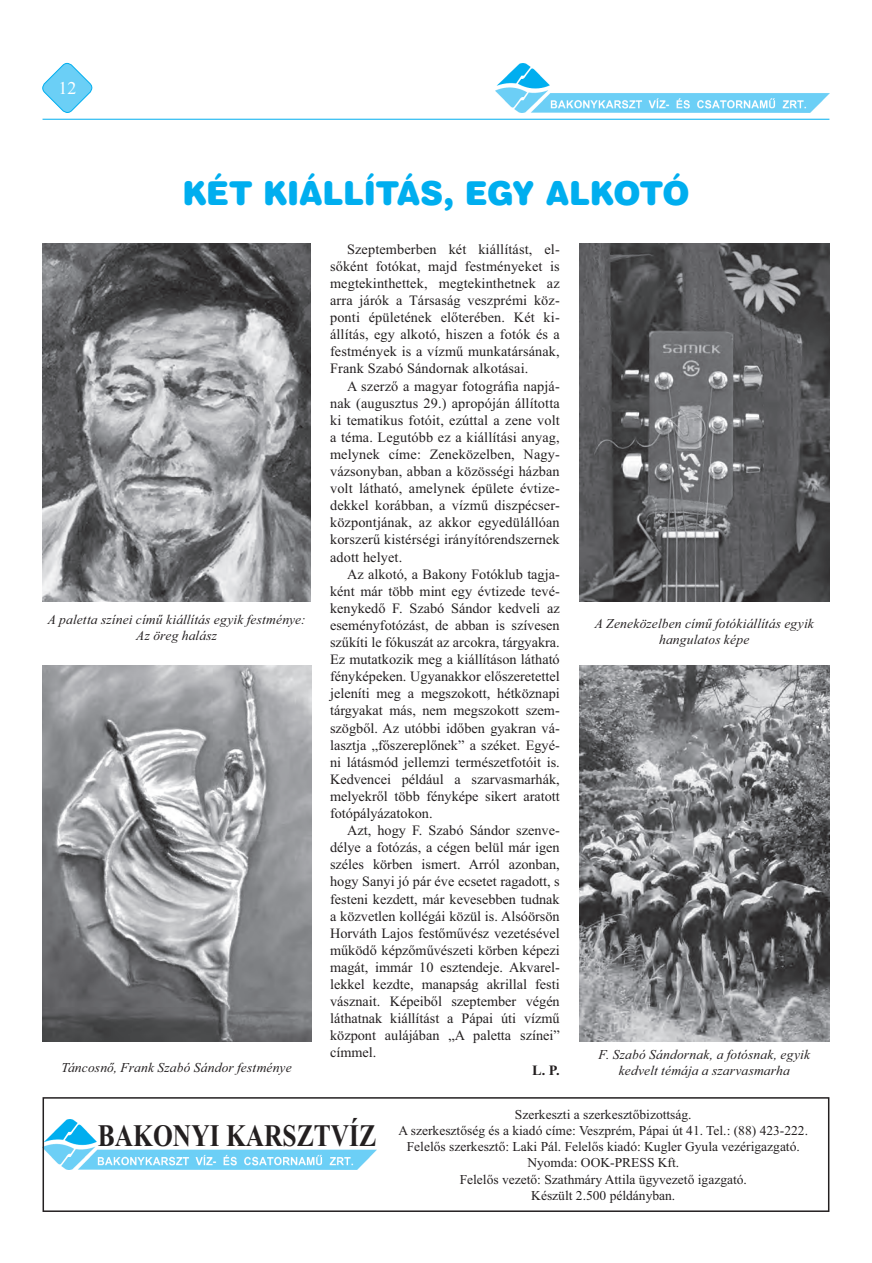
<style>
.page{position:relative;width:872px;height:1263px;background:#fff}
.page>*{position:absolute;margin:0;border:0;box-sizing:border-box;transform-origin:0 0}
.t1{font:33px "Swiss 721 Black Rounded HU Normal";letter-spacing:-.01em;color:#00aeef}
.t2{font:700 31.35px "Times New Roman";color:#231f20;scale:.81 1}
.t3{font:18px "Times New Roman";color:#fff}
.t4{font:14.25px/17.1px "Times New Roman";letter-spacing:.005em;color:#231f20;text-align:justify}
.t5{font:700 14.25px "Times New Roman";color:#231f20}
.t6{font:13.5px/16.2px "Times New Roman";color:#231f20;text-align:center}
.t7{font:italic 13.5px/16.2px "Times New Roman";letter-spacing:.01em;color:#231f20;text-align:center}
</style>
<div class="page">
<svg style="left:42px;top:62px;width:51px;height:51px"></svg>
<img style="left:496px;top:63px;width:333px;height:50px">
<hr style="left:43px;top:119px;width:786px;height:1px;background:#00aeef">
<img style="left:46px;top:1120px;width:330px;height:49px">
<div style="left:43px;top:1097px;width:786px;height:115px;border:2px solid #231f20"></div>
<img style="left:42px;top:244px;width:269px;height:358px">
<img style="left:579px;top:244px;width:250px;height:358px">
<img style="left:579px;top:665px;width:250px;height:376px">
<img style="left:43px;top:665px;width:268px;height:376px">
<p class="t3" style="left:58px;top:82px;width:19px">12</p>
<h1 class="t1" style="left:182px;top:174px;width:509px">KÉT KIÁLLÍTÁS, EGY ALKOTÓ</h1>
<p class="t4" style="left:330px;top:242px;width:231px;text-indent:17px">Szeptemberben két kiállítást, el&shy;sőként fotókat, majd festményeket is megtekinthettek, megtekinthetnek az arra járók a Társaság veszprémi köz&shy;ponti épületének előterében. Két ki&shy;állítás, egy alkotó, hiszen a fotók és a festmények is a vízmű munkatársának, Frank Szabó Sándornak alkotásai.</p>
<p class="t4" style="left:330px;top:378px;width:231px;text-indent:17px">A szerző a magyar fotográfia napjá&shy;nak (augusztus 29.) apropóján állította ki tematikus fotóit, ezúttal a zene volt a téma. Legutóbb ez a kiállítási anyag, melynek címe: Zeneközelben, Nagy&shy;vázsonyban, abban a közösségi házban volt látható, amelynek épülete évtize&shy;dekkel korábban, a vízmű diszpécser&shy;központjának, az akkor egyedülállóan korszerű kistérségi irányítórendszernek adott helyet.</p>
<p class="t4" style="left:330px;top:567px;width:231px;text-indent:17px">Az alkotó, a Bakony Fotóklub tagja&shy;ként már több mint egy évtizede tevé&shy;kenykedő F. Szabó Sándor kedveli az eseményfotózást, de abban is szívesen szűkíti le fókuszát az arcokra, tárgyakra.<br>Ez mutatkozik meg a kiállításon látható fényképeken. Ugyanakkor előszeretettel jeleníti meg a megszokott, hétköznapi tárgyakat más, nem megszokott szem&shy;szögből. Az utóbbi időben gyakran vá&shy;lasztja „főszereplőnek” a széket. Egyé&shy;ni látásmód jellemzi természetfotóit is.<br>Kedvencei például a szarvasmarhák, melyekről több fényképe sikert aratott fotópályázatokon.</p>
<p class="t4" style="left:330px;top:823px;width:231px;text-indent:17px">Azt, hogy F. Szabó Sándor szenve&shy;délye a fotózás, a cégen belül már igen széles körben ismert. Arról azonban, hogy Sanyi jó pár éve ecsetet ragadott, s festeni kezdett, már kevesebben tudnak a közvetlen kollégái közül is. Alsóörsön Horváth Lajos festőművész vezetésével működő képzőművészeti körben képezi magát, immár 10 esztendeje. Akvarel&shy;lekkel kezdte, manapság akrillal festi vásznait. Képeiből szeptember végén láthatnak kiállítást a Pápai úti vízmű központ aulájában „A paletta színei” címmel.</p>
<p class="t5" style="left:532px;top:1065px;width:29px">L. P.</p>
<p class="t7" style="left:48px;top:612px;width:259px">A paletta színei című kiállítás egyik festménye:<br>Az öreg halász</p>
<p class="t7" style="left:594px;top:617px;width:221px">A Zeneközelben című fotókiállítás egyik hangulatos képe</p>
<p class="t7" style="left:598px;top:1048px;width:213px">F. Szabó Sándornak, a fotósnak, egyik kedvelt témája a szarvasmarha</p>
<p class="t7" style="left:61px;top:1060px;width:232px">Táncosnő, Frank Szabó Sándor festménye</p>
<h2 class="t2" style="left:98px;top:1125px;width:345px">BAKONYI KARSZTVÍZ</h2>
<p class="t6" style="left:398px;top:1107px;width:411px">Szerkeszti a szerkesztőbizottság.<br>A szerkesztőség és a kiadó címe: Veszprém, Pápai út 41. Tel.: (88) 423-222.<br>Felelős szerkesztő: Laki Pál. Felelős kiadó: Kugler Gyula vezérigazgató.<br>Nyomda: OOK-PRESS Kft.<br>Felelős vezető: Szathmáry Attila ügyvezető igazgató.<br>Készült 2.500 példányban.</p>
</div>
